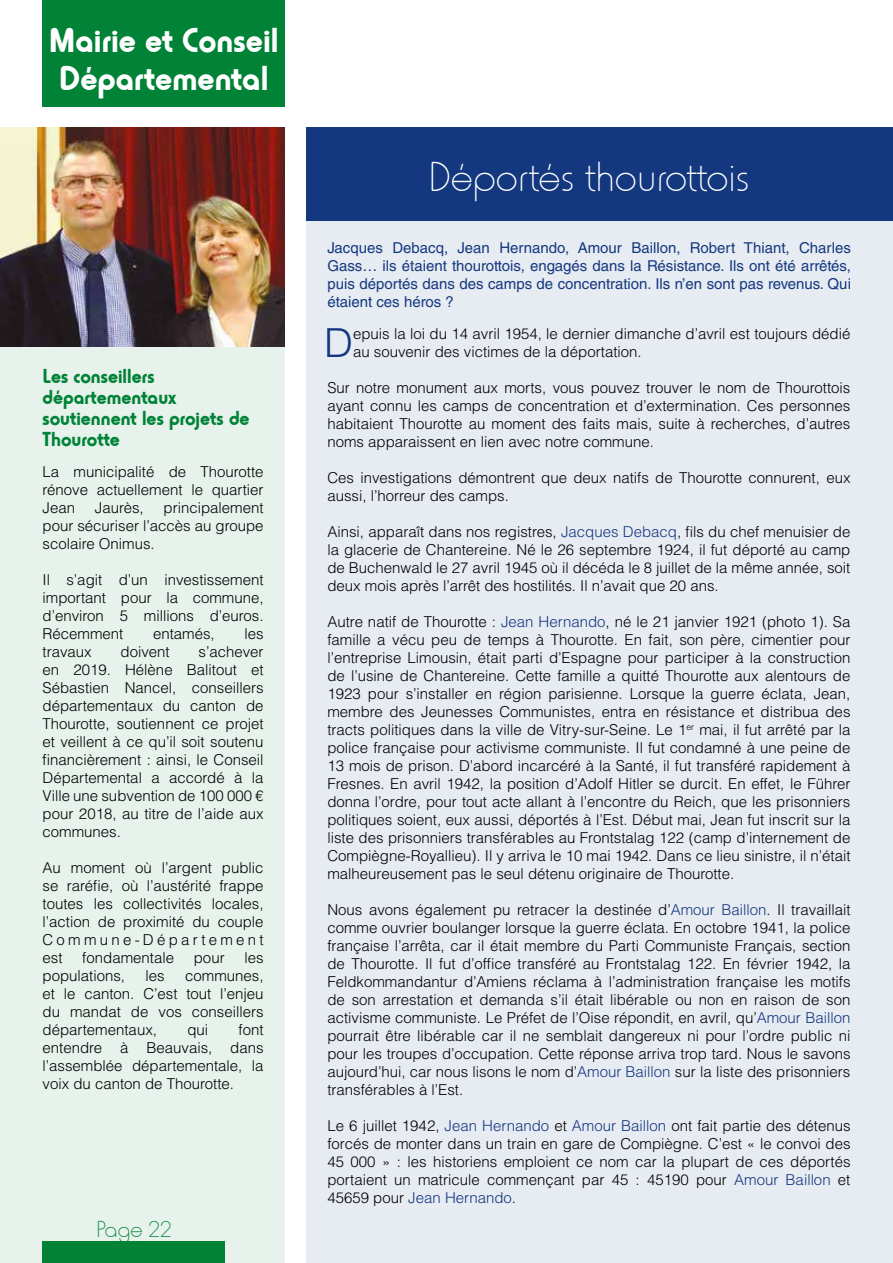
<style>
.page{position:relative;width:893px;height:1263px;background:#fff}
.page>*{position:absolute;margin:0;border:0;box-sizing:border-box;transform-origin:0 0}
.t1{font:43.5px "Horatio D Ligh";color:#fff}
.t2{font:300 40.05px "Helvetica LT Std";color:#14387f}
.t3{font:700 36px/37.5px "Horatio D";color:#fff}
.t4{font:24px "Horatio D Ligh";color:#008237}
.t5{font:700 21px/21px "Horatio D";color:#008237}
.t6{font:300 15px/18px "Helvetica LT Std";color:#000;text-align:justify}
.t7{font:15px/18px "Helvetica LT Std";color:#14387f;text-align:justify}
.s1{color:#14387f}
</style>
<div class="page">
<div style="left:0;top:142px;width:285px;height:1121px;background:#e6f2eb"></div>
<div style="left:306px;top:128px;width:587px;height:1135px;background:#e7ebf2"></div>
<div style="left:306px;top:128px;width:587px;height:93px;background:#14387f"></div>
<div style="left:43px;top:1242px;width:182px;height:21px;background:#008237"></div>
<div style="left:43px;top:0;width:242px;height:106px;background:#008237"></div>
<img style="left:0;top:128px;width:285px;height:218px">
<h3 class="t3" style="left:49px;top:22px;width:231px">Mairie et Conseil<br>Départemental</h3>
<h3 class="t5" style="left:43px;top:365px;width:209px">Les conseillers départementaux soutiennent les projets de<br>Thourotte</h3>
<p class="t6" style="left:43px;top:463px;width:223px">La municipalité de Thourotte rénove actuellement le quartier Jean</p>
<p class="t6" style="left:43px;top:499px;width:223px;text-indent:121px">principalement pour sécuriser l’accès au groupe scolaire Onimus.</p>
<p class="t6" style="left:43px;top:571px;width:223px">Il s’agit d’un investissement important pour la commune, d’environ 5 millions d’euros.<br>Récemment</p>
<p class="t6" style="left:95px;top:499px;width:50px">Jaurès,</p>
<p class="t6" style="left:153px;top:625px;width:63px">entamés,</p>
<p class="t6" style="left:244px;top:625px;width:21px">les</p>
<p class="t6" style="left:43px;top:643px;width:223px;text-indent:156px">s’achever en 2019. Hélène Balitout et Sébastien Nancel, conseillers départementaux du canton de Thourotte, soutiennent ce projet et veillent à ce qu’il soit soutenu financièrement : ainsi, le Conseil Départemental a accordé à la Ville une subvention de 100 000 € pour 2018, au titre de l’aide aux communes.</p>
<p class="t6" style="left:43px;top:859px;width:223px">Au moment où l’argent public se raréfie, où l’austérité frappe toutes les collectivités locales, l’action de proximité du couple Commune-Département est</p>
<p class="t6" style="left:43px;top:643px;width:51px">travaux</p>
<p class="t6" style="left:121px;top:643px;width:51px">doivent</p>
<p class="t6" style="left:82px;top:949px;width:93px">fondamentale</p>
<p class="t6" style="left:194px;top:949px;width:32px">pour</p>
<p class="t6" style="left:244px;top:949px;width:21px">les</p>
<p class="t6" style="left:43px;top:967px;width:84px">populations,</p>
<p class="t6" style="left:146px;top:967px;width:21px">les</p>
<p class="t6" style="left:43px;top:967px;width:223px;text-indent:143px">communes, et le canton. C’est tout l’enjeu du mandat de vos conseillers départementaux,</p>
<p class="t6" style="left:43px;top:1021px;width:223px;text-indent:196px">font entendre à Beauvais, dans l’assemblée départementale, la voix du canton de Thourotte.</p>
<p class="t6" style="left:187px;top:1021px;width:22px">qui</p>
<h3 class="t4" style="left:96px;top:1216px;width:77px">Page 22</h3>
<h1 class="t1" style="left:428px;top:152px;width:323px">Déportés thourottois</h1>
<p class="t7" style="left:327px;top:239px;width:525px">Jacques Debacq, Jean Hernando, Amour Baillon, Robert Thiant, Charles Gass… ils étaient thourottois, engagés dans la Résistance. Ils ont été arrêtés, puis déportés dans des camps de concentration. Ils n’en sont pas revenus. Qui étaient ces héros ?</p>
<h2 class="t2" style="left:324px;top:318px;width:30px">D</h2>
<p class="t6" style="left:353px;top:325px;width:499px">epuis la loi du 14 avril 1954, le dernier dimanche d’avril est toujours dédié au souvenir des victimes de la déportation.</p>
<p class="t6" style="left:327px;top:379px;width:524px">Sur notre monument aux morts, vous pouvez trouver le nom de Thourottois ayant connu les camps de concentration et d’extermination. Ces personnes habitaient Thourotte au moment des faits mais, suite à recherches, d’autres noms apparaissent en lien avec notre commune.</p>
<p class="t6" style="left:327px;top:469px;width:525px">Ces investigations démontrent que deux natifs de Thourotte connurent, eux aussi, l’horreur des camps.</p>
<p class="t6" style="left:327px;top:523px;width:524px">Ainsi, apparaît dans nos registres, <span class="s1">Jacques Debacq</span>, fils du chef menuisier de la glacerie de Chantereine. Né le 26 septembre 1924, il fut déporté au camp de Buchenwald le 27 avril 1945 où il décéda le 8 juillet de la même année, soit deux mois après l’arrêt des hostilités. Il n’avait que 20 ans.</p>
<p class="t6" style="left:327px;top:613px;width:525px">Autre natif de Thourotte : <span class="s1">Jean Hernando</span>, né le 21 janvier 1921 (photo 1). Sa famille a vécu peu de temps à Thourotte. En fait, son père, cimentier pour l’entreprise Limousin, était parti d’Espagne pour participer à la construction de l’usine de Chantereine. Cette famille a quitté Thourotte aux alentours de 1923 pour s’installer en région parisienne. Lorsque la guerre éclata, Jean, membre des Jeunesses Communistes, entra en résistance et distribua des tracts politiques dans la ville de Vitry-sur-Seine. Le 1<sup>er</sup> mai, il fut arrêté par la police française pour activisme communiste. Il fut condamné à une peine de 13 mois de prison. D’abord incarcéré à la Santé, il fut transféré rapidement à Fresnes. En avril 1942, la position d’Adolf Hitler se durcit. En effet, le Führer donna l’ordre, pour tout acte allant à l’encontre du Reich, que les prisonniers politiques soient, eux aussi, déportés à l’Est. Début mai, Jean fut inscrit sur la liste des prisonniers transférables au Frontstalag 122 (camp d’internement de Compiègne-Royallieu). Il y arriva le 10 mai 1942. Dans ce lieu sinistre, il n’était malheureusement pas le seul détenu originaire de Thourotte.</p>
<p class="t6" style="left:327px;top:901px;width:525px">Nous avons également pu retracer la destinée d’<span class="s1">Amour Baillon</span>. Il travaillait comme ouvrier boulanger lorsque la guerre éclata. En octobre 1941, la police française l’arrêta, car il était membre du Parti Communiste Français, section de Thourotte. Il fut d’office transféré au Frontstalag 122. En février 1942, la Feldkommandantur d’Amiens réclama à l’administration française les motifs de son arrestation et demanda s’il était libérable ou non en raison de son activisme communiste. Le Préfet de l’Oise répondit, en avril, qu’<span class="s1">Amour Baillon </span>pourrait être libérable car il ne semblait dangereux ni pour l’ordre public ni pour les troupes d’occupation. Cette réponse arriva trop tard. Nous le savons aujourd’hui, car nous lisons le nom d’<span class="s1">Amour Baillon</span> sur la liste des prisonniers transférables à l’Est.</p>
<p class="t6" style="left:327px;top:1117px;width:525px">Le 6 juillet 1942, <span class="s1">Jean Hernando</span> et <span class="s1">Amour Baillon</span> ont fait partie des détenus forcés de monter dans un train en gare de Compiègne. C’est « le convoi des 45 000 » : les historiens emploient ce nom car la plupart de ces déportés portaient un matricule commençant par 45 : 45190 pour <span class="s1">Amour Baillon</span> et 45659 pour <span class="s1">Jean Hernando</span>.</p>
</div>
